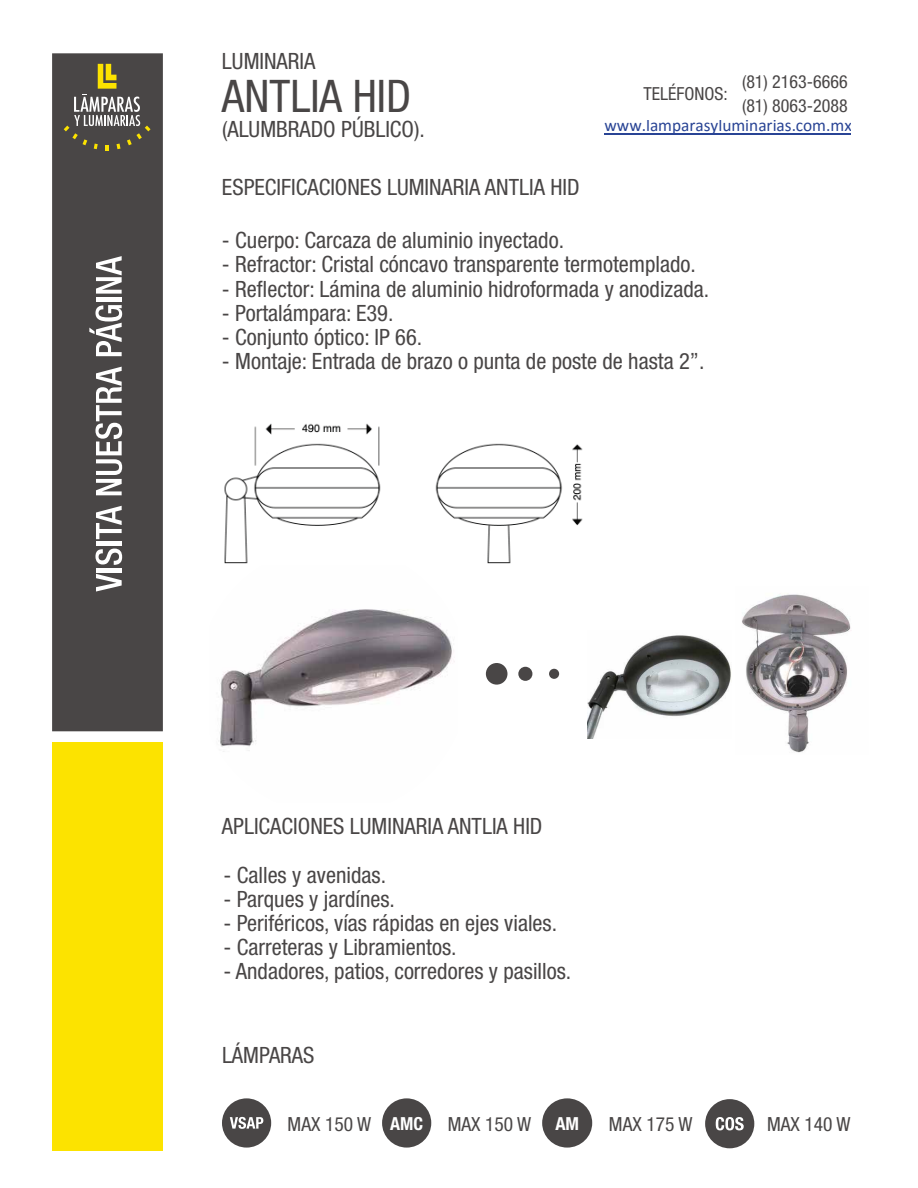
<style>
.page{position:relative;width:918px;height:1188px;background:#fff}
.page>*{position:absolute;margin:0;border:0;box-sizing:border-box;transform-origin:0 0}
.t1{font:condensed 45px "Helvetica Neue LT Pro";color:#494646}
.t2{font:condensed 22.5px "Helvetica Neue LT Pro";color:#494646}
.t3{font:condensed 19.5px "Helvetica Neue LT Pro";color:#494646}
.t4{font:condensed 18px/24px "Helvetica Neue LT Pro";color:#494646}
.t5{font:17.4px "Calibri";color:#294495}
.s1{font-weight:700;font-size:18px;color:#fff}
</style>
<div class="page">
<div style="left:486px;top:663px;width:21px;height:22px;background:#494646;border-radius:50%"></div>
<div style="left:518px;top:667px;width:14px;height:14px;background:#494646;border-radius:50%"></div>
<div style="left:549px;top:669px;width:10px;height:10px;background:#494646;border-radius:50%"></div>
<img style="left:220px;top:609px;width:235px;height:143px">
<img style="left:742px;top:594px;width:109px;height:159px">
<img style="left:587px;top:635px;width:144px;height:103px">
<div style="left:222px;top:1098px;width:49px;height:50px;background:#494646;border-radius:50%"></div>
<svg style="left:230px;top:1117px;width:33px;height:12px"></svg>
<div style="left:382px;top:1098px;width:49px;height:50px;background:#494646;border-radius:50%"></div>
<div style="left:542px;top:1098px;width:50px;height:50px;background:#494646;border-radius:50%"></div>
<div style="left:705px;top:1099px;width:49px;height:49px;background:#494646;border-radius:50%"></div>
<svg style="left:716px;top:1117px;width:28px;height:13px"></svg>
<div style="left:52px;top:53px;width:111px;height:678px;background:#494646"></div>
<div style="left:52px;top:742px;width:111px;height:409px;background:#fce300"></div>
<svg style="left:96px;top:574px;width:26px;height:18px"></svg>
<hr style="left:96px;top:568px;width:26px;height:4px;background:#fff">
<svg style="left:95px;top:549px;width:27px;height:16px"></svg>
<hr style="left:96px;top:541px;width:26px;height:4px;background:#fff">
<svg style="left:96px;top:506px;width:26px;height:33px"></svg>
<svg style="left:95px;top:367px;width:27px;height:128px"></svg>
<svg style="left:89px;top:305px;width:33px;height:51px"></svg>
<hr style="left:96px;top:298px;width:26px;height:4px;background:#fff">
<svg style="left:96px;top:256px;width:26px;height:38px"></svg>
<svg style="left:64px;top:95px;width:87px;height:56px;background:#6b6861"></svg>
<svg style="left:98px;top:64px;width:19px;height:25px"></svg>
<img style="left:224px;top:423px;width:359px;height:141px">
<hr style="left:604px;top:133px;width:246px;height:1px;background:#294495">
<p class="t2" style="left:222px;top:48px;width:95px">LUMINARIA</p>
<h1 class="t1" style="left:222px;top:70px;width:191px">ANTLIA HID</h1>
<p class="t2" style="left:222px;top:116px;width:204px">(ALUMBRADO PÚBLICO).</p>
<p class="t2" style="left:222px;top:174px;width:359px">ESPECIFICACIONES LUMINARIA ANTLIA HID</p>
<p class="t4" style="left:742px;top:70px;width:107px">(81) 2163-6666 (81) 8063-2088</p>
<p class="t4" style="left:644px;top:82px;width:86px">TELÉFONOS:</p>
<p class="t5" style="left:604px;top:113px;width:249px">www.lamparasyluminarias.com.mx</p>
<p class="t2" style="left:222px;top:228px;width:344px">- Cuerpo: Carcaza de aluminio inyectado.</p>
<p class="t2" style="left:222px;top:252px;width:476px">- Refractor: Cristal cóncavo transparente termotemplado.</p>
<p class="t2" style="left:222px;top:276px;width:489px">- Reflector: Lámina de aluminio hidroformada y anodizada.</p>
<p class="t2" style="left:222px;top:300px;width:173px">- Portalámpara: E39.</p>
<p class="t2" style="left:222px;top:324px;width:202px">- Conjunto óptico: IP 66.</p>
<p class="t2" style="left:222px;top:348px;width:484px">- Montaje: Entrada de brazo o punta de poste de hasta 2”.</p>
<p class="t2" style="left:222px;top:813px;width:322px">APLICACIONES LUMINARIA ANTLIA HID</p>
<p class="t2" style="left:224px;top:862px;width:164px">- Calles y avenidas.</p>
<p class="t2" style="left:224px;top:886px;width:173px">- Parques y jardínes.</p>
<p class="t2" style="left:224px;top:910px;width:335px">- Periféricos, vías rápidas en ejes viales.</p>
<p class="t2" style="left:224px;top:934px;width:235px">- Carreteras y Libramientos.</p>
<p class="t2" style="left:224px;top:958px;width:349px">- Andadores, patios, corredores y pasillos.</p>
<p class="t2" style="left:222px;top:1042px;width:94px">LÁMPARAS</p>
<p class="t3" style="left:288px;top:1113px;width:137px">MAX 150 W <span class="s1">AMC</span></p>
<p class="t3" style="left:448px;top:1113px;width:133px">MAX 150 W <span class="s1">AM</span></p>
<p class="t3" style="left:609px;top:1113px;width:85px">MAX 175 W</p>
<p class="t3" style="left:767px;top:1113px;width:85px">MAX 140 W</p>
</div>
